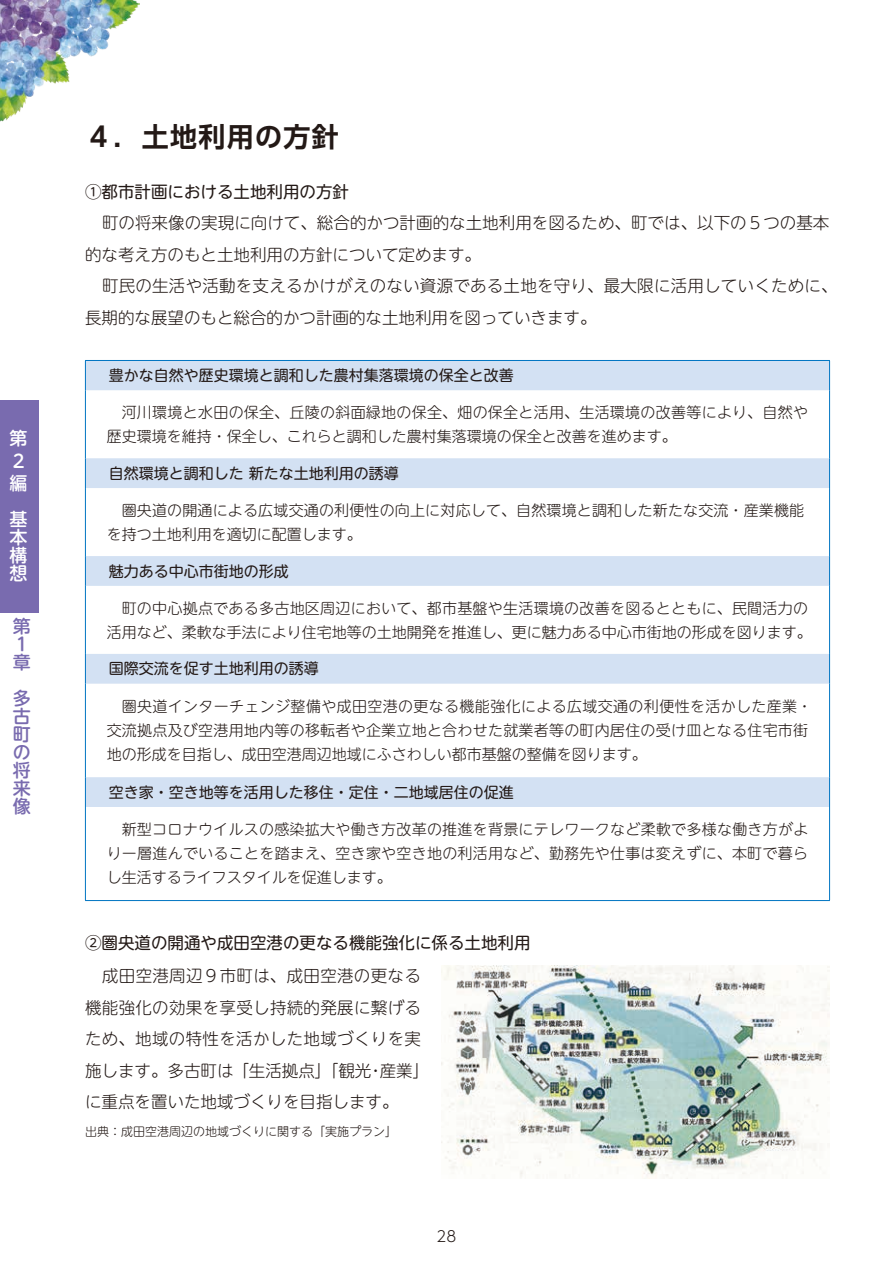
<style>
.page{position:relative;width:893px;height:1263px;background:#fff}
.page>*{position:absolute;margin:0;border:0;box-sizing:border-box;transform-origin:0 0}
.body2{font:700 27px "UD Shin Go Pr 6 N De";letter-spacing:.05em;color:#231916}
.index_color{font:500 18px/18px "UD Shin M Go Pro";color:#796baf}
.t1{font:500 18px/18px "UD Shin M Go Pro";color:#fff}
.body4L{font:300 16.5px/31.5px "UD Shin M Go Pro";color:#231916}
.body4L-2{font:300 16.5px/31.5px "UD Shin M Go Pro";letter-spacing:.02em;color:#231916}
.body4{font:16.5px "UD Shin M Go Pro";color:#231916}
.表本文_左揃え{font:300 15px/24px "UD Shin M Go Pro";letter-spacing:.015em;color:#231916}
.表ヘッダ{font:15px "UD Shin M Go Pro";color:#231916}
.t2{font:300 15px "UD Shin Go Pr 6 N";color:#231916}
.表本文8pt{font:300 12px "UD Shin M Go Pro";color:#231916}
</style>
<div class="page">
<img style="left:0;top:0;width:140px;height:122px">
<div style="left:0;top:400px;width:38px;height:212px;background:#796baf"></div>
<svg style="left:86px;top:361px;width:743px;height:446px"></svg>
<hr style="left:85px;top:360px;width:745px;height:1px;background:#0075c2">
<svg style="left:85px;top:361px;width:1px;height:29px"></svg>
<svg style="left:829px;top:361px;width:1px;height:29px"></svg>
<hr style="left:85px;top:390px;width:1px;height:68px;background:#0075c2">
<hr style="left:829px;top:390px;width:1px;height:68px;background:#0075c2">
<hr style="left:85px;top:458px;width:1px;height:30px;background:#0075c2">
<hr style="left:829px;top:458px;width:1px;height:30px;background:#0075c2">
<hr style="left:85px;top:488px;width:1px;height:68px;background:#0075c2">
<hr style="left:829px;top:488px;width:1px;height:68px;background:#0075c2">
<hr style="left:85px;top:556px;width:1px;height:30px;background:#0075c2">
<hr style="left:829px;top:556px;width:1px;height:30px;background:#0075c2">
<hr style="left:85px;top:586px;width:1px;height:68px;background:#0075c2">
<hr style="left:829px;top:586px;width:1px;height:68px;background:#0075c2">
<hr style="left:85px;top:654px;width:1px;height:30px;background:#0075c2">
<hr style="left:829px;top:654px;width:1px;height:30px;background:#0075c2">
<hr style="left:85px;top:684px;width:1px;height:93px;background:#0075c2">
<hr style="left:829px;top:684px;width:1px;height:93px;background:#0075c2">
<hr style="left:85px;top:777px;width:1px;height:30px;background:#0075c2">
<hr style="left:829px;top:777px;width:1px;height:30px;background:#0075c2">
<hr style="left:85px;top:807px;width:1px;height:93px;background:#0075c2">
<hr style="left:829px;top:807px;width:1px;height:93px;background:#0075c2">
<hr style="left:85px;top:900px;width:745px;height:1px;background:#0075c2">
<img style="left:441px;top:965px;width:388px;height:213px">
<p class="t1" style="left:10px;top:426px;width:19px;line-height:22.5px">第<br>2編</p>
<p class="t1" style="left:10px;top:510px;width:19px;text-align:justify">基本構想</p>
<p class="index_color" style="left:13px;top:616px;width:19px">第<br>１章</p>
<p class="index_color" style="left:13px;top:688px;width:19px;text-align:justify">多古町の将来像</p>
<p class="body2" style="left:85px;top:115px;width:255px">４．土地利用の方針</p>
<p class="body4" style="left:85px;top:178px;width:265px">①都市計画における土地利用の方針</p>
<p class="body4L" style="left:85px;top:206px;width:746px;text-indent:17px">町の将来像の実現に向けて、総合的かつ計画的な土地利用を図るため、町では、以下の５つの基本的な考え方のもと土地利用の方針について定めます。</p>
<p class="body4L" style="left:85px;top:269px;width:754px;text-indent:17px">町民の生活や活動を支えるかけがえのない資源である土地を守り、最大限に活用していくために、長期的な展望のもと総合的かつ計画的な土地利用を図っていきます。</p>
<p class="表ヘッダ" style="left:109px;top:363px;width:406px">豊かな自然や歴史環境と調和した農村集落環境の保全と改善</p>
<p class="表本文_左揃え" style="left:107px;top:399px;width:703px;text-indent:15px">河川環境と水田の保全、丘陵の斜面緑地の保全、畑の保全と活用、生活環境の改善等により、自然や歴史環境を維持・保全し、これらと調和した農村集落環境の保全と改善を進めます。</p>
<p class="表ヘッダ" style="left:109px;top:461px;width:291px">自然環境と調和した 新たな土地利用の誘導</p>
<p class="表本文_左揃え" style="left:107px;top:497px;width:699px;text-indent:15px">圏央道の開通による広域交通の利便性の向上に対応して、自然環境と調和した新たな交流・産業機能を持つ土地利用を適切に配置します。</p>
<p class="表ヘッダ" style="left:109px;top:559px;width:181px">魅力ある中心市街地の形成</p>
<p class="表本文_左揃え" style="left:107px;top:595px;width:706px;text-align:right">町の中心拠点である多古地区周辺において、都市基盤や生活環境の改善を図るとともに、民間活力の活用など、柔軟な手法により住宅地等の土地開発を推進し、更に魅力ある中心市街地の形成を図ります。</p>
<p class="表ヘッダ" style="left:109px;top:657px;width:211px">国際交流を促す土地利用の誘導</p>
<p class="表本文_左揃え" style="left:107px;top:694px;width:707px;text-indent:15px">圏央道インターチェンジ整備や成田空港の更なる機能強化による広域交通の利便性を活かした産業・交流拠点及び空港用地内等の移転者や企業立地と合わせた就業者等の町内居住の受け皿となる住宅市街地の形成を目指し、成田空港周辺地域にふさわしい都市基盤の整備を図ります。</p>
<p class="表ヘッダ" style="left:109px;top:780px;width:406px">空き家・空き地等を活用した移住・定住・二地域居住の促進</p>
<p class="表本文_左揃え" style="left:107px;top:817px;width:703px;text-align:justify;text-indent:15px">新型コロナウイルスの感染拡大や働き方改革の推進を背景にテレワークなど柔軟で多様な働き方がよりー層進んでいることを踏まえ、空き家や空き地の利活用など、勤務先や仕事は変えずに、本町で暮らし生活するライフスタイルを促進します。</p>
<p class="body4" style="left:85px;top:929px;width:447px">②圏央道の開通や成田空港の更なる機能強化に係る土地利用</p>
<p class="body4L-2" style="left:85px;top:959px;width:346px;text-indent:17px">成田空港周辺９市町は、成田空港の更なる機能強化の効果を享受し持続的発展に繋げるため、地域の特性を活かした地域づくりを実施します。多古町は「生活拠点」「観光・産業」に重点を置いた地域づくりを目指します。</p>
<p class="表本文8pt" style="left:85px;top:1121px;width:313px">出典：成田空港周辺の地域づくりに関する「実施プラン」</p>
<p class="t2" style="left:437px;top:1224px;width:21px">28</p>
</div>
